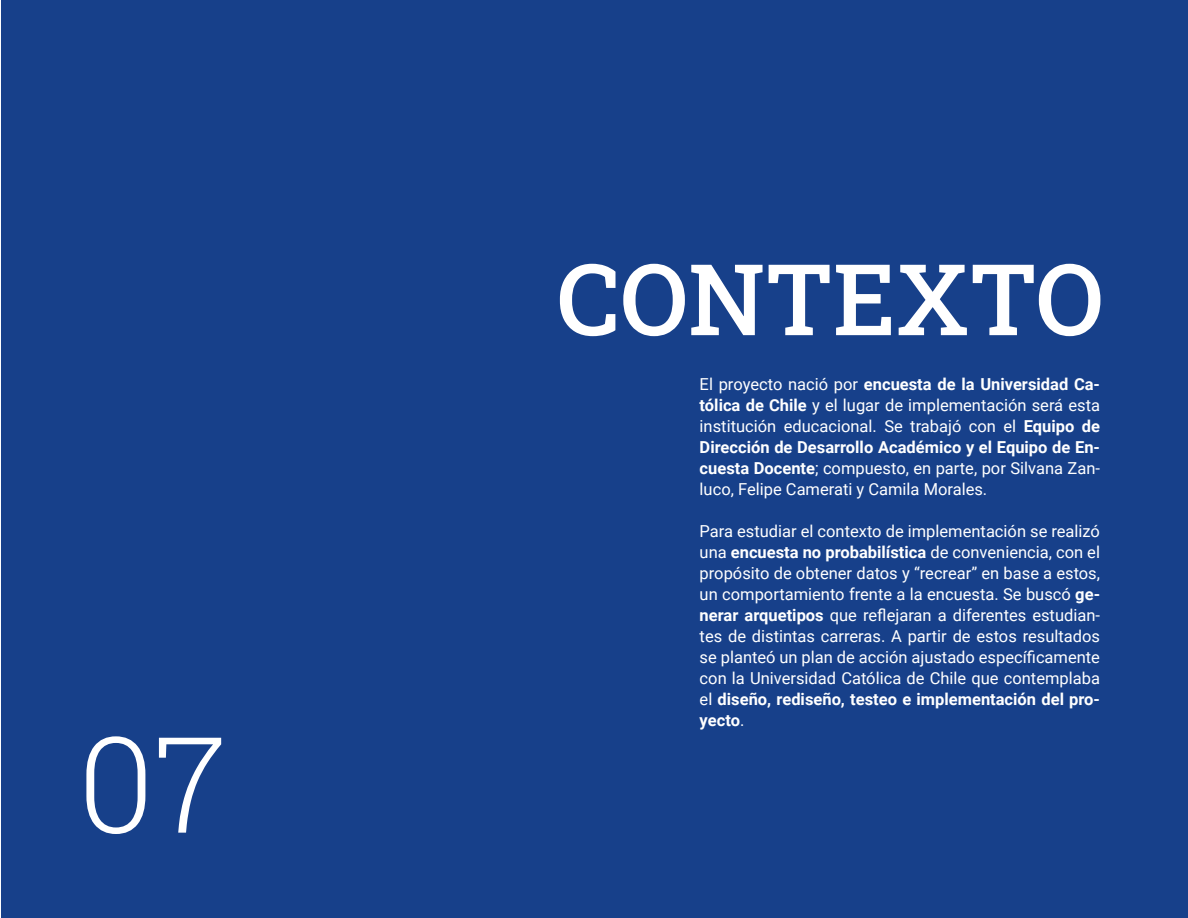
<style>
.page{position:relative;width:1188px;height:918px;background:#fff}
.page>*{position:absolute;margin:0;border:0;box-sizing:border-box;transform-origin:0 0}
.t1{font:133.5px "Roboto Slab";color:#fff}
.t2{font:99px "Roboto Slab";color:#fff}
.t3{font:16.5px/21px "Roboto";color:#fff;text-align:justify}
.s1{font-weight:700}
</style>
<div class="page">
<div style="left:1px;top:0;width:1187px;height:918px;background:#17408a"></div>
<h1 class="t1" style="left:79px;top:693px;width:150px">07</h1>
<h2 class="t2" style="left:557px;top:231px;width:548px">CONTEXTO</h2>
<p class="t3" style="left:700px;top:373px;width:402px">El proyecto nació por <span class="s1">encuesta de la Universidad Ca&shy;tólica de Chile</span> y el lugar de implementación será esta institución educacional. Se trabajó con el <span class="s1">Equipo de Dirección de Desarrollo Académico y el Equipo de En&shy;cuesta Docente</span>; compuesto, en parte, por Silvana Zan&shy;luco, Felipe Camerati y Camila Morales.</p>
<p class="t3" style="left:700px;top:520px;width:402px">Para estudiar el contexto de implementación se realizó una <span class="s1">encuesta no probabilística</span> de conveniencia, con el propósito de obtener datos y “recrear” en base a estos, un comportamiento frente a la encuesta. Se buscó <span class="s1">ge&shy;nerar arquetipos</span> que reflejaran a diferentes estudian&shy;tes de distintas carreras. A partir de estos resultados se planteó un plan de acción ajustado específicamente con la Universidad Católica de Chile que contemplaba el <span class="s1">diseño, rediseño, testeo e implementación del pro&shy;yecto</span>.</p>
</div>
